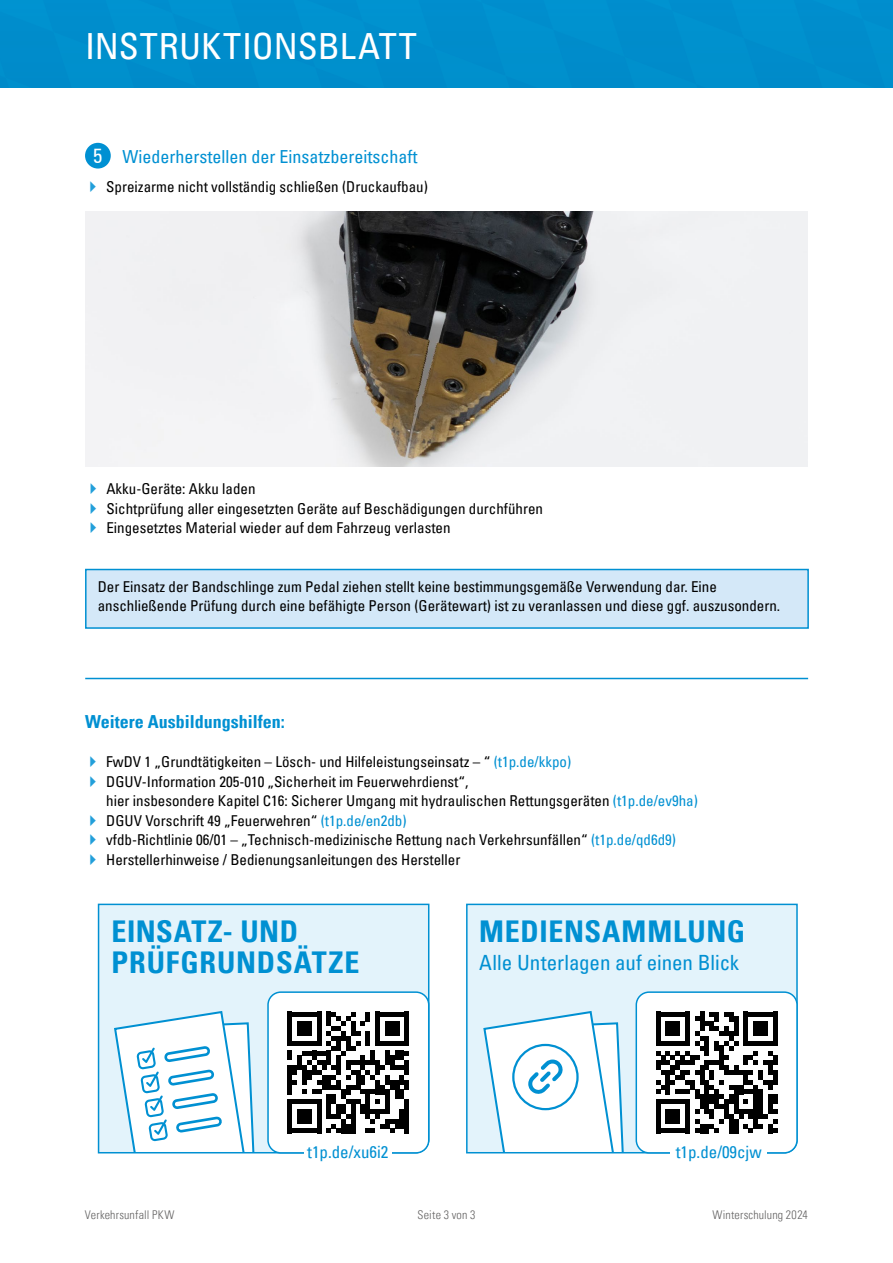
<style>
.page{position:relative;width:893px;height:1263px;background:#fff}
.page>*{position:absolute;margin:0;border:0;box-sizing:border-box;transform-origin:0 0}
.t1{font:condensed 36.15px "Univers LT Pro";color:#fff}
.t2{font:700 condensed 30px/31.5px "Univers LT Pro";letter-spacing:.025em;color:#0090d2}
.t3{font:condensed 21px "Univers LT Pro";letter-spacing:-.005em;color:#0090d2}
.t4{font:condensed 18px "Univers LT Pro";color:#0090d2}
.t5{font:700 condensed 18px "Univers LT Pro";color:#0090d2}
.t6{font:condensed 16.95px "Univers LT Pro";color:#0090d2}
.t7{font:condensed 15px/19.5px "Univers LT Pro";color:#000}
.t8{font:300 condensed 12px "Univers LT Pro";letter-spacing:.015em;color:#646363}
.s1{font-size:20.7px;color:#fff}
.s2{color:#0090d2}
</style>
<div class="page">
<div style="left:85px;top:569px;width:724px;height:60px;background:#d4e8f8;border:2px solid #0090d2"></div>
<img style="left:85px;top:211px;width:723px;height:255px">
<div style="left:85px;top:143px;width:26px;height:26px;background:#0090d2;border-radius:50%"></div>
<div style="left:0;top:0;width:893px;height:88px;background:#008ecc"></div>
<hr style="left:85px;top:678px;width:723px;height:1px;background:#0090d2">
<div style="left:466px;top:903px;width:332px;height:251px;background:#e3f3fb"></div>
<div style="left:636px;top:992px;width:161px;height:161px;background:#fff;border-radius:13px"></div>
<svg style="left:656px;top:1012px;width:121px;height:121px"></svg>
<div style="left:635px;top:991px;width:163px;height:162px;border:2px solid #0090d2;border-radius:13px"></div>
<div style="left:671px;top:1145px;width:96px;height:15px;background:#fff"></div>
<svg style="left:482px;top:1010px;width:143px;height:143px"></svg>
<svg style="left:97px;top:903px;width:333px;height:251px;background:#dcf0f9"></svg>
<div style="left:268px;top:992px;width:161px;height:161px;background:#fff;border-radius:13px"></div>
<svg style="left:287px;top:1012px;width:122px;height:121px"></svg>
<div style="left:404px;top:1065px;width:5px;height:10px;background:#000"></div>
<div style="left:404px;top:1080px;width:5px;height:9px;background:#000"></div>
<div style="left:404px;top:1099px;width:5px;height:10px;background:#000"></div>
<div style="left:404px;top:1109px;width:5px;height:15px;background:#000"></div>
<div style="left:404px;top:1124px;width:5px;height:9px;background:#000"></div>
<div style="left:267px;top:991px;width:162px;height:162px;border:2px solid #0090d2;border-radius:13px"></div>
<svg style="left:113px;top:1010px;width:143px;height:143px"></svg>
<div style="left:304px;top:1145px;width:88px;height:15px;background:#fff"></div>
<h1 class="t1" style="left:85px;top:23px;width:333px">INSTRUKTIONSBLATT</h1>
<p class="t4" style="left:93px;top:145px;width:326px"><span class="s1">5</span> Wiederherstellen der Einsatzbereitschaft</p>
<p class="t7" style="left:106px;top:176px;width:323px">Spreizarme nicht vollständig schließen (Druckaufbau)</p>
<p class="t7" style="left:106px;top:479px;width:438px">Akku-Geräte: Akku laden<br>Sichtprüfung aller eingesetzten Geräte auf Beschädigungen durchführen<br>Eingesetztes Material wieder auf dem Fahrzeug verlasten</p>
<p class="t7" style="left:98px;top:576px;width:684px">Der Einsatz der Bandschlinge zum Pedal ziehen stellt keine bestimmungsgemäße Verwendung dar. Eine anschließende Prüfung durch eine befähigte Person (Gerätewart) ist zu veranlassen und diese ggf. auszusondern.</p>
<p class="t5" style="left:85px;top:711px;width:201px">Weitere Ausbildungshilfen:</p>
<p class="t7" style="left:106px;top:752px;width:593px">FwDV 1 „Grundtätigkeiten – Lösch- und Hilfeleistungseinsatz – “ <span class="s2">(t1p.de/kkpo)<br></span>DGUV-Information 205-010 „Sicherheit im Feuerwehrdienst“,<br>hier insbesondere Kapitel C16: Sicherer Umgang mit hydraulischen Rettungsgeräten <span class="s2">(t1p.de/ev9ha)<br></span>DGUV Vorschrift 49 „Feuerwehren“ <span class="s2">(t1p.de/en2db)<br></span>vfdb-Richtlinie 06/01 – „Technisch-medizinische Rettung nach Verkehrsunfällen“ <span class="s2">(t1p.de/qd6d9)<br></span>Herstellerhinweise / Bedienungsanleitungen des Hersteller</p>
<h2 class="t2" style="left:112px;top:915px;width:249px">EINSATZ- UND<br>PRÜFGRUNDSÄTZE</h2>
<p class="t6" style="left:307px;top:1141px;width:83px">t1p.de/xu6i2</p>
<h2 class="t2" style="left:479px;top:915px;width:268px">MEDIENSAMMLUNG</h2>
<h3 class="t3" style="left:479px;top:949px;width:262px">Alle Unterlagen auf einen Blick</h3>
<p class="t6" style="left:676px;top:1141px;width:87px">t1p.de/09cjw</p>
<p class="t8" style="left:85px;top:1207px;width:91px">Verkehrsunfall PKW</p>
<p class="t8" style="left:418px;top:1207px;width:59px">Seite 3 von 3</p>
<p class="t8" style="left:712px;top:1207px;width:97px">Winterschulung 2024</p>
</div>
